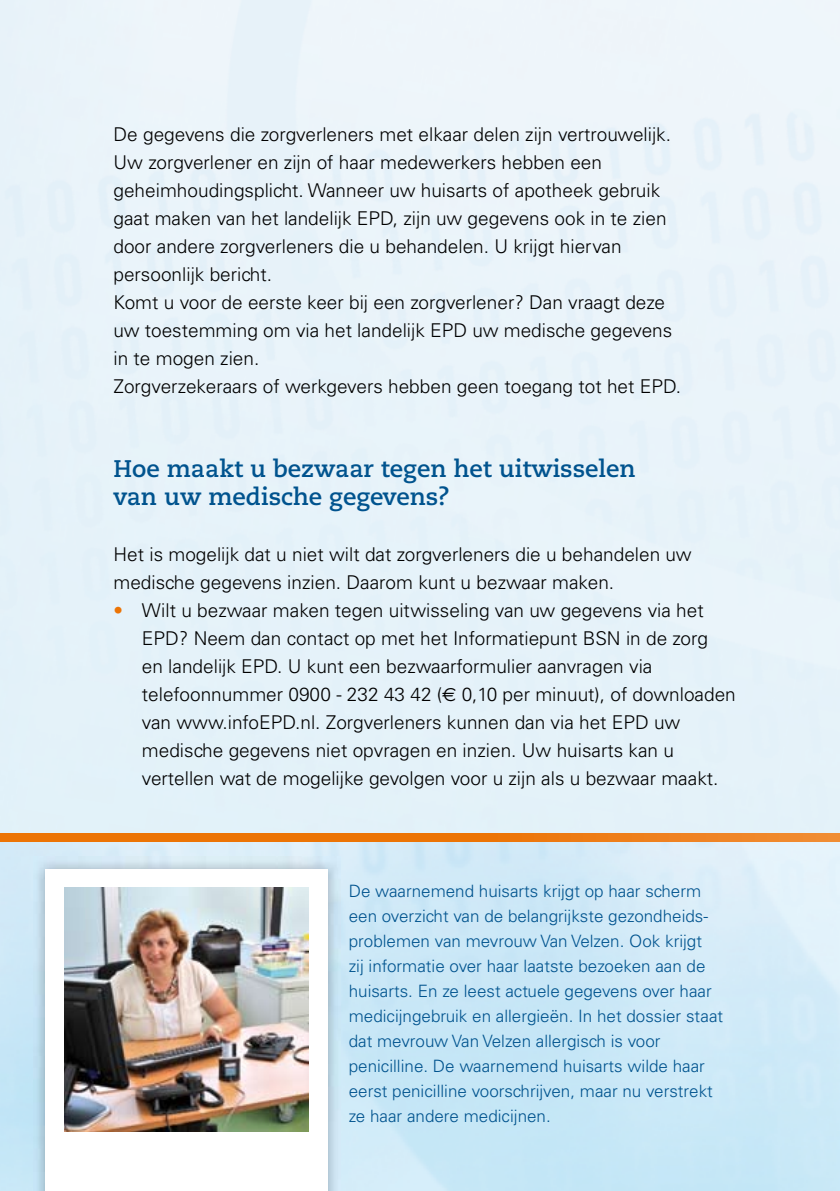
<style>
.page{position:relative;width:840px;height:1191px;background:#fff}
.page>*{position:absolute;margin:0;border:0;box-sizing:border-box;transform-origin:0 0}
.t1{font:700 24px/28px "Caecilia";color:#00538e}
.t2{font:300 19px/28px "Univers";color:#000}
.t3{font:300 19px "Univers";color:#ec7405}
.t4{font:300 17px/25px "Univers";color:#00538e}
.s1{font-family:"Euro Sans";font-weight:400}
</style>
<div class="page">
<div style="left:0;top:0;width:420px;height:483px;background:#e9f3f9"></div>
<div style="left:759px;top:349px;width:80px;height:484px;background:#e8f3f9"></div>
<div style="left:283px;top:405px;width:545px;height:428px;background:#e5f2f9"></div>
<div style="left:0;top:483px;width:329px;height:350px;background:#e4f2f9"></div>
<div style="left:272px;top:810px;width:148px;height:23px;background:#e2f1f9"></div>
<img style="left:0;top:841px;width:839px;height:64px">
<svg style="left:0;top:833px;width:839px;height:8px;background:#ed790f"></svg>
<img style="left:33px;top:856px;width:307px;height:335px">
<div style="left:45px;top:869px;width:283px;height:322px;background:#fff"></div>
<img style="left:64px;top:887px;width:244px;height:244px">
<p class="t2" style="left:113px;top:120px;width:568px">De gegevens die zorgverleners met elkaar delen zijn vertrouwelijk.<br>Uw zorgverlener en zijn of haar medewerkers hebben een<br>geheim houdingsplicht. Wanneer uw huisarts of apotheek gebruik gaat maken van het landelijk EPD, zijn uw gegevens ook in te zien door andere zorgverleners die u behandelen. U krijgt hiervan persoonlijk bericht.<br>Komt u voor de eerste keer bij een zorgverlener? Dan vraagt deze uw toestemming om via het landelijk EPD uw medische gegevens in te mogen zien.<br>Zorgverzekeraars of werkgevers hebben geen toegang tot het EPD.</p>
<p class="t1" style="left:113px;top:455px;width:523px">Hoe maakt u bezwaar tegen het uitwisselen van uw medische gegevens?</p>
<p class="t2" style="left:113px;top:540px;width:579px">Het is mogelijk dat u niet wilt dat zorgverleners die u behandelen uw medische gegevens inzien. Daarom kunt u bezwaar maken.</p>
<p class="t2" style="left:142px;top:596px;width:595px">Wilt u bezwaar maken tegen uitwisseling van uw gegevens via het EPD? Neem dan contact op met het Informatiepunt BSN in de zorg<br>en landelijk EPD. U kunt een bezwaarformulier aanvragen via telefoonnummer 0900 - 232 43 42 (<span class="s1">€</span> 0,10 per minuut), of downloaden van www.infoEPD.nl. Zorgverleners kunnen dan via het EPD uw medische gegevens niet opvragen en inzien. Uw huisarts kan u vertellen wat de mogelijke gevolgen voor u zijn als u bezwaar maakt.</p>
<p class="t3" style="left:113px;top:599px;width:11px">•</p>
<p class="t4" style="left:348px;top:878px;width:376px">De waarnemend huisarts krijgt op haar scherm een overzicht van de belangrijkste gezondheids&shy;problemen van mevrouw Van Velzen. Ook krijgt<br>zij informatie over haar laatste bezoeken aan de huisarts. En ze leest actuele gegevens over haar medicijngebruik en allergieën. In het dossier staat dat mevrouw Van Velzen allergisch is voor penicilline. De waarnemend huisarts wilde haar eerst penicilline voorschrijven, maar nu verstrekt ze haar andere medicijnen.</p>
</div>
